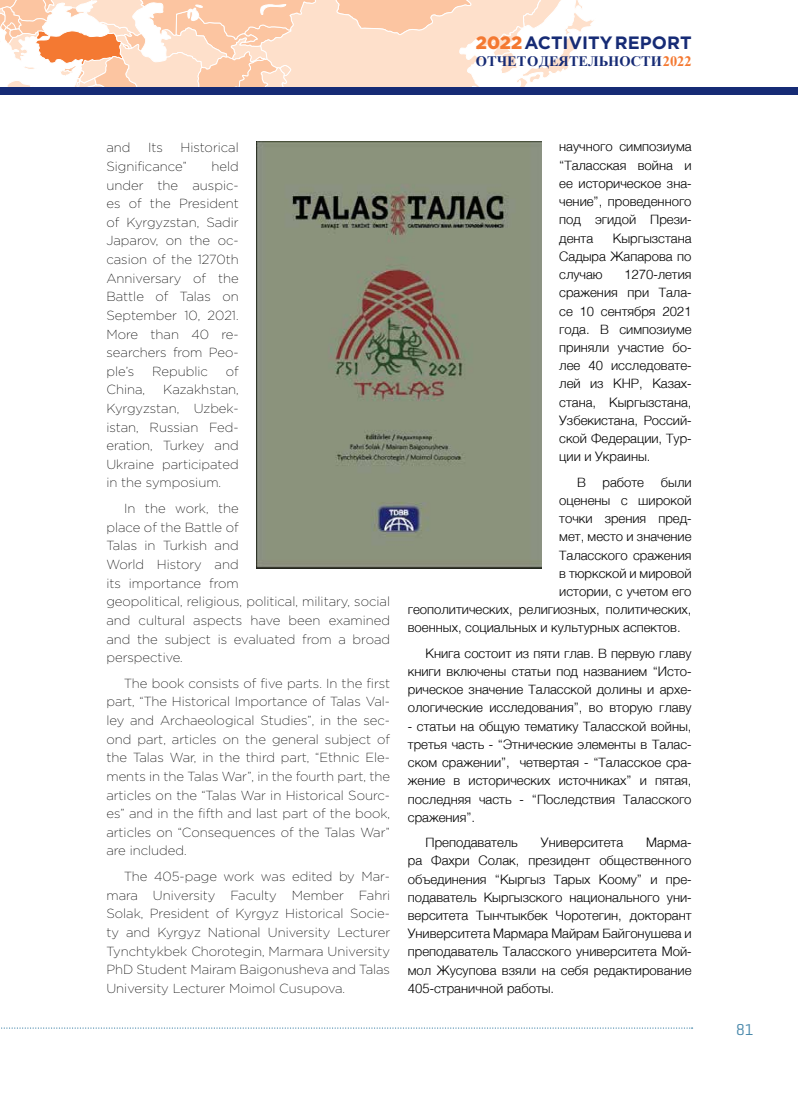
<style>
.page{position:relative;width:798px;height:1099px;background:#fff}
.page>*{position:absolute;margin:0;border:0;box-sizing:border-box;transform-origin:0 0}
.t1{font:700 17.88px "Gotham";color:#162b75}
.t2{font:16px "Geogrotesque";color:#4787aa}
.t3{font:700 14.38px "Times New Roman";color:#162b75}
.t4{font:300 13.12px/18.2px "Helvetica";color:#000;text-align:justify}
.t5{font:200 13.12px/18.6px "Gotham";color:#000;text-align:justify}
.s1{font-weight:900;color:#f47932}
.s2{color:#f47932}
</style>
<div class="page">
<svg style="left:0;top:0;width:797px;height:88px"></svg>
<svg style="left:1px;top:1027px;width:691px;height:1px"></svg>
<div style="left:0;top:88px;width:797px;height:7px;background:#162b75"></div>
<img style="left:256px;top:142px;width:285px;height:426px">
<h1 class="t1" style="left:475px;top:31px;width:217px"><span class="s1">2022</span> ACTIVITY REPORT</h1>
<p class="t3" style="left:475px;top:51px;width:217px">ОТЧЕТ О ДЕЯТЕЛЬНОСТИ <span class="s2">2022</span></p>
<p class="t5" style="left:106px;top:138px;width:26px">and</p>
<p class="t5" style="left:148px;top:138px;width:16px">Its</p>
<p class="t5" style="left:106px;top:138px;width:134px;text-indent:74px">Historical<br>Significance”</p>
<p class="t5" style="left:106px;top:156px;width:134px;text-indent:105px">held under the auspic&shy;es of the President of Kyrgyzstan, Sadir Japarov, on the oc&shy;casion of the 1270th Anniversary of the Battle of Talas on September 10, 2021.<br>More than 40 re&shy;searchers from Peo&shy;ple’s</p>
<p class="t5" style="left:152px;top:361px;width:57px">Republic</p>
<p class="t5" style="left:226px;top:361px;width:14px">of</p>
<p class="t5" style="left:106px;top:380px;width:134px;text-indent:57px">Kazakhstan, Kyrgyzstan, Uzbek&shy;istan, Russian Fed&shy;eration, Turkey and Ukraine participated in the symposium.</p>
<p class="t5" style="left:106px;top:499px;width:285px;text-align:left;text-indent:18px">In the work, the<br>place of the Battle of<br>Talas in Turkish and<br>World History and<br>its importance from<br>geopolitical, religious, political, military, social and cultural aspects have been examined and the subject is evaluated from a broad perspective.</p>
<p class="t5" style="left:106px;top:673px;width:285px;text-indent:18px">The book consists of five parts. In the first part, “The Historical Importance of Talas Val&shy;ley and Archaeological Studies”, in the sec&shy;ond part, articles on the general subject of the Talas War, in the third part, “Ethnic Ele&shy;ments in the Talas War”, in the fourth part, the articles on the “Talas War in Historical Sourc&shy;es” and in the fifth and last part of the book, articles on “Consequences of the Talas War” are included.</p>
<p class="t5" style="left:106px;top:866px;width:285px;text-indent:18px">The 405-page work was edited by Mar&shy;mara University Faculty Member Fahri Solak, President of Kyrgyz Historical Socie&shy;ty and Kyrgyz National University Lecturer Tynchtykbek Chorotegin, Marmara University PhD Student Mairam Baigonusheva and Talas University Lecturer Moimol Cusupova.</p>
<p class="t5" style="left:106px;top:380px;width:40px">China,</p>
<p class="t4" style="left:559px;top:137px;width:134px">научного симпозиума “Таласская война и ее историческое зна&shy;чение”, проведенного под эгидой Прези&shy;дента</p>
<p class="t4" style="left:559px;top:228px;width:134px;text-indent:54px">Кыргызстана Садыра Жапарова по случаю</p>
<p class="t4" style="left:559px;top:264px;width:134px;text-indent:65px">1270-летия сражения при Тала&shy;се 10 сентября 2021 года. В симпозиуме приняли участие бо&shy;лее 40 исследовате&shy;лей из КНР, Казах&shy;стана, Кыргызстана, Узбекистана, Россий&shy;ской Федерации, Тур&shy;ции и Украины.</p>
<p class="t4" style="left:576px;top:472px;width:10px">В</p>
<p class="t4" style="left:602px;top:472px;width:43px">работе</p>
<p class="t4" style="left:660px;top:472px;width:32px">были</p>
<p class="t4" style="left:559px;top:490px;width:134px">оценены c широкой</p>
<p class="t4" style="left:559px;top:508px;width:134px">точки зрения пред-</p>
<p class="t4" style="left:559px;top:526px;width:134px">мет, место и значение</p>
<p class="t4" style="left:559px;top:545px;width:134px">Таласского сражения</p>
<p class="t4" style="left:559px;top:563px;width:134px">в тюркской и мировой</p>
<p class="t4" style="left:559px;top:581px;width:134px">истории, с учетом его</p>
<p class="t4" style="left:407px;top:599px;width:285px">геополитических, религиозных, политических,</p>
<p class="t4" style="left:407px;top:617px;width:274px">военных, социальных и культурных аспектов.</p>
<p class="t4" style="left:407px;top:643px;width:285px;text-indent:18px">Книга состоит из пяти глав. В первую главу книги включены статьи под названием “Исто&shy;рическое значение Таласской долины и архе&shy;ологические исследования”, во вторую главу</p>
<p class="t4" style="left:407px;top:716px;width:285px">- статьи на общую тематику Таласской войны, третья часть - “Этнические элементы в Талас&shy;ском сражении”, четвертая - “Таласское сра&shy;жение в исторических источниках” и пятая, последняя часть - “Последствия Таласского сражения”.</p>
<p class="t4" style="left:425px;top:832px;width:94px">Преподаватель</p>
<p class="t4" style="left:540px;top:832px;width:84px">Университета</p>
<p class="t4" style="left:407px;top:832px;width:285px;text-indent:238px">Марма&shy;ра Фахри Солак, президент общественного объединения “Кыргыз Тарых Коому” и пре&shy;подаватель Кыргызского национального уни&shy;верситета Тынчтыкбек Чоротегин, докторант Университета Мармара Майрам Байгонушева и преподаватель Таласского университета Мой&shy;мол Жусупова взяли на себя редактирование 405-страничной работы.</p>
<p class="t2" style="left:735px;top:1019px;width:19px">81</p>
</div>
